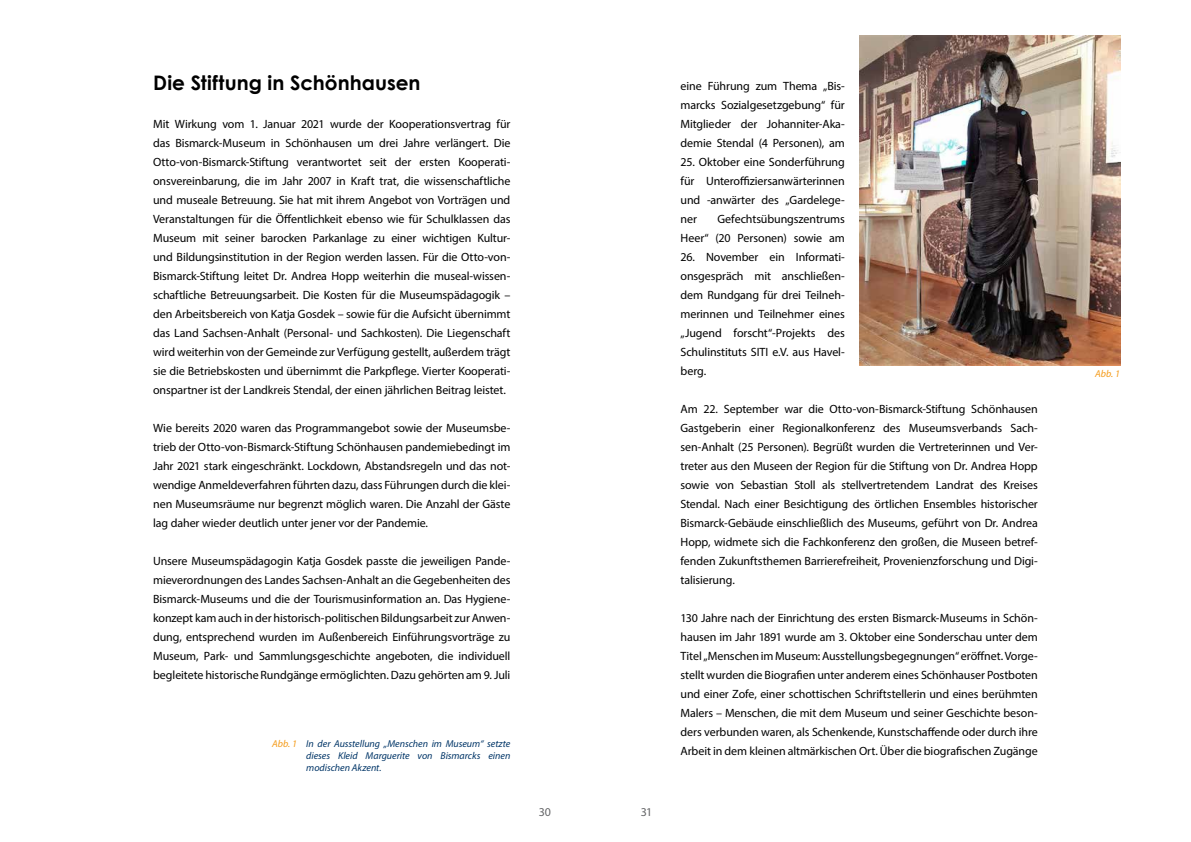
<style>
.page{position:relative;width:1191px;height:842px;background:#fff}
.page>*{position:absolute;margin:0;border:0;box-sizing:border-box;transform-origin:0 0}
.t1{font:700 20px "Century Gothic";color:#000}
.t2{font:12px/19px "Myriad Pro";letter-spacing:-.005em;color:#000;text-align:justify}
.t3{font:12px "Myriad Pro";color:#646567}
.t4{font:italic 10px/12px "Myriad Pro";color:#003567;text-align:justify}
.t5{font:italic 10px "Myriad Pro";color:#f49b1a}
.s1{color:#f49b1a}
</style>
<div class="page">
<img style="left:859px;top:35px;width:261px;height:331px">
<h1 class="t1" style="left:153px;top:67px;width:269px">Die Stiftung in Schönhausen</h1>
<p class="t2" style="left:153px;top:114px;width:359px">Mit Wirkung vom 1. Januar 2021 wurde der Kooperationsvertrag für das Bismarck-Museum in Schönhausen um drei Jahre verlängert. Die Otto-von-Bismarck-Stiftung verantwortet seit der ersten Kooperati&shy;onsvereinbarung, die im Jahr 2007 in Kraft trat, die wissenschaftliche und museale Betreuung. Sie hat mit ihrem Angebot von Vorträgen und Veranstaltungen für die Öffentlichkeit ebenso wie für Schulklassen das Museum mit seiner barocken Parkanlage zu einer wichtigen Kultur&shy;und Bildungsinstitution in der Region werden lassen. Für die Otto-von-Bismarck-Stiftung leitet Dr. Andrea Hopp weiterhin die museal-wissen&shy;schaftliche Betreuungsarbeit. Die Kosten für die Museumspädagogik – den Arbeitsbereich von Katja Gosdek – sowie für die Aufsicht übernimmt das Land Sachsen-Anhalt (Personal- und Sachkosten). Die Liegenschaft wird weiterhin von der Gemeinde zur Verfügung gestellt, außerdem trägt sie die Betriebskosten und übernimmt die Parkpflege. Vierter Kooperati&shy;onspartner ist der Landkreis Stendal, der einen jährlichen Beitrag leistet.</p>
<p class="t2" style="left:153px;top:418px;width:359px">Wie bereits 2020 waren das Programmangebot sowie der Museumsbe&shy;trieb der Otto-von-Bismarck-Stiftung Schönhausen pandemiebedingt im Jahr 2021 stark eingeschränkt. Lockdown, Abstandsregeln und das not&shy;wendige Anmeldeverfahren führten dazu, dass Führungen durch die klei&shy;nen Museumsräume nur begrenzt möglich waren. Die Anzahl der Gäste lag daher wieder deutlich unter jener vor der Pandemie.</p>
<p class="t2" style="left:153px;top:551px;width:359px">Unsere Museumspädagogin Katja Gosdek passte die jeweiligen Pande&shy;mieverordnungen des Landes Sachsen-Anhalt an die Gegebenheiten des Bismarck-Museums und die der Tourismusinformation an. Das Hygiene&shy;konzept kam auch in der historisch-politischen Bildungsarbeit zur Anwen&shy;dung, entsprechend wurden im Außenbereich Einführungsvorträge zu Museum, Park- und Sammlungsgeschichte angeboten, die individuell begleitete historische Rundgänge ermöglichten. Dazu gehörten am 9. Juli</p>
<p class="t4" style="left:306px;top:738px;width:206px;text-indent:-34px"><span class="s1">Abb. 1</span> In der Ausstellung „Menschen im Museum“ setzte dieses Kleid Marguerite von Bismarcks einen modischen Akzent.</p>
<p class="t3" style="left:539px;top:804px;width:14px">30</p>
<p class="t3" style="left:640px;top:804px;width:13px">31</p>
<p class="t2" style="left:680px;top:76px;width:166px">eine Führung zum Thema „Bis&shy;marcks Sozialgesetzgebung“ für Mitglieder der Johanniter-Aka&shy;demie Stendal (4 Personen), am</p>
<p class="t2" style="left:680px;top:152px;width:166px">25. Oktober eine Sonderführung für Unteroffiziersanwärterinnen und -anwärter des „Gardelege&shy;ner</p>
<p class="t2" style="left:680px;top:209px;width:166px;text-align:right">Gefechtsübungszentrums<br>Heer“ (20 Personen) sowie am</p>
<p class="t2" style="left:680px;top:247px;width:166px">26. November ein Informati&shy;onsgespräch mit anschließen&shy;dem Rundgang für drei Teilneh&shy;merinnen und Teilnehmer eines „Jugend forscht“-Projekts des Schulinstituts SITI e.V. aus Havel&shy;berg.</p>
<p class="t2" style="left:680px;top:399px;width:359px">Am 22. September war die Otto-von-Bismarck-Stiftung Schönhausen Gastgeberin einer Regionalkonferenz des Museumsverbands Sach&shy;sen-Anhalt (25 Personen). Begrüßt wurden die Vertreterinnen und Ver&shy;treter aus den Museen der Region für die Stiftung von Dr. Andrea Hopp sowie von Sebastian Stoll als stellvertretendem Landrat des Kreises Stendal. Nach einer Besichtigung des örtlichen Ensembles historischer Bismarck-Gebäude einschließlich des Museums, geführt von Dr. Andrea Hopp, widmete sich die Fachkonferenz den großen, die Museen betref&shy;fenden Zukunftsthemen Barrierefreiheit, Provenienzforschung und Digi&shy;talisierung.</p>
<p class="t2" style="left:680px;top:608px;width:359px">130 Jahre nach der Einrichtung des ersten Bismarck-Museums in Schön&shy;hausen im Jahr 1891 wurde am 3. Oktober eine Sonderschau unter dem Titel „Menschen im Museum: Ausstellungsbegegnungen“ eröffnet. Vorge&shy;stellt wurden die Biografien unter anderem eines Schönhauser Postboten und einer Zofe, einer schottischen Schriftstellerin und eines berühmten Malers – Menschen, die mit dem Museum und seiner Geschichte beson&shy;ders verbunden waren, als Schenkende, Kunstschaffende oder durch ihre Arbeit in dem kleinen altmärkischen Ort. Über die biografischen Zugänge</p>
<p class="t5" style="left:1095px;top:367px;width:26px">Abb. 1</p>
</div>
